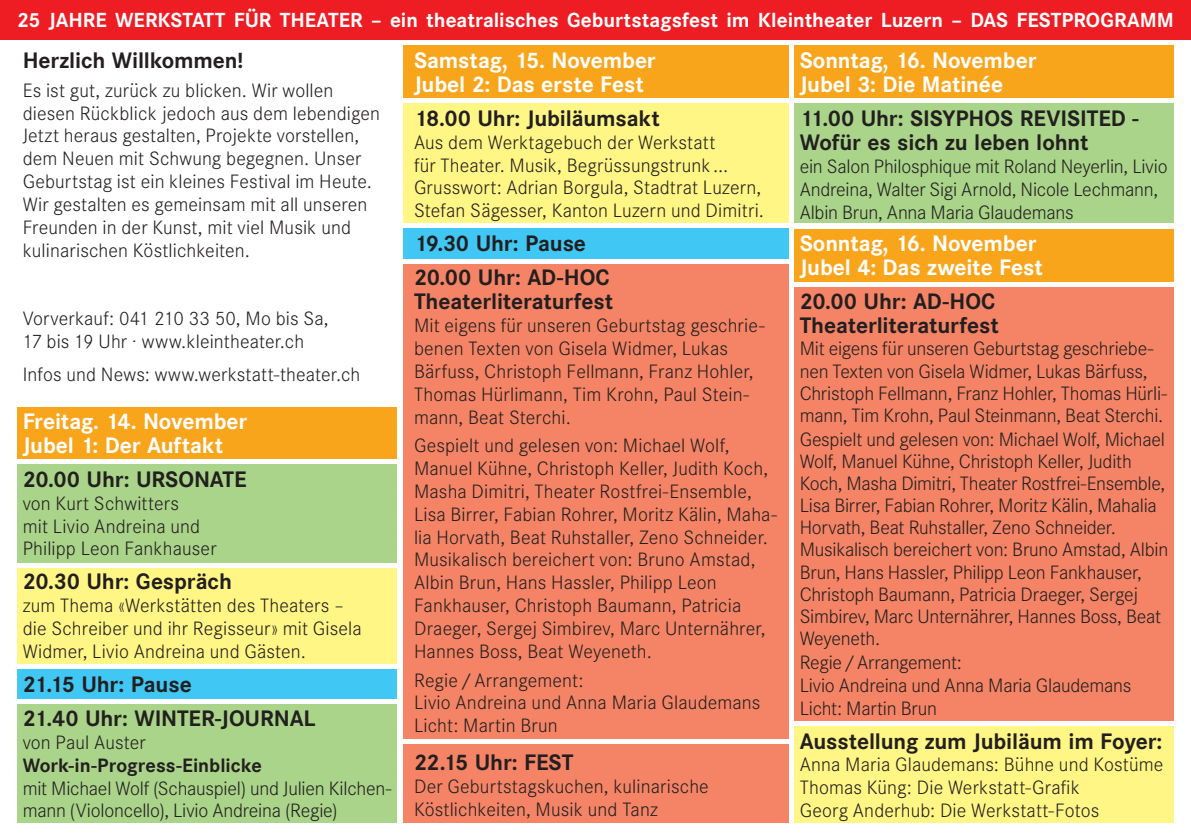
<style>
.page{position:relative;width:1191px;height:840px;background:#fff}
.page>*{position:absolute;margin:0;border:0;box-sizing:border-box;transform-origin:0 0}
.untertitel{font:700 22px/24px "Corporate SBQ";letter-spacing:-.005em;color:#231f20}
.tag{font:700 22px "Corporate SBQ";letter-spacing:-.005em;color:#fff}
.Einleitung{font:700 22px "Corporate SBQ";letter-spacing:-.005em;color:#231f20}
.t1{font:700 20px "Corporate SBQ";color:#fff}
.text{font:300 19px/22.8px "Corporate SBQ";letter-spacing:.005em;color:#231f20}
.text-2{font:300 19px/22px "Corporate SBQ";letter-spacing:-.015em;color:#231f20}
.Einleitung-2{font:300 19px/22.8px "Corporate SBQ";letter-spacing:.005em;color:#231f20}
.legende{font:300 19px/22.8px "Corporate SBQ";letter-spacing:.005em;color:#231f20}
.bold{font:700 19px "Corporate SBQ";color:#231f20}
</style>
<div class="page">
<div style="left:17px;top:407px;width:380px;height:51px;background:#f9a51b"></div>
<div style="left:0;top:0;width:1191px;height:40px;background:#ee1d23"></div>
<div style="left:17px;top:464px;width:380px;height:98px;background:#aad489"></div>
<div style="left:17px;top:704px;width:380px;height:118px;background:#aad489"></div>
<div style="left:794px;top:104px;width:380px;height:119px;background:#aad489"></div>
<div style="left:17px;top:567px;width:380px;height:96px;background:#fff685"></div>
<div style="left:17px;top:668px;width:380px;height:30px;background:#40c7f4"></div>
<div style="left:403px;top:228px;width:385px;height:31px;background:#40c7f4"></div>
<div style="left:403px;top:744px;width:385px;height:78px;background:#f48465"></div>
<div style="left:403px;top:104px;width:385px;height:119px;background:#fff685"></div>
<div style="left:403px;top:45px;width:385px;height:53px;background:#f9a51b"></div>
<div style="left:794px;top:45px;width:380px;height:53px;background:#f9a51b"></div>
<div style="left:794px;top:228px;width:380px;height:53px;background:#f9a51b"></div>
<div style="left:794px;top:726px;width:380px;height:96px;background:#fff685"></div>
<div style="left:403px;top:264px;width:385px;height:474px;background:#f48465"></div>
<div style="left:794px;top:287px;width:380px;height:433px;background:#f48465"></div>
<p class="t1" style="left:17px;top:7px;width:1158px">25 JAHRE WERKSTATT FÜR THEATER – ein theatralisches Geburtstagsfest im Kleintheater Luzern – DAS FESTPROGRAMM</p>
<p class="Einleitung" style="left:23px;top:47px;width:222px">Herzlich Willkommen!</p>
<p class="Einleitung-2" style="left:23px;top:79px;width:359px">Es ist gut, zurück zu blicken. Wir wollen diesen Rückblick jedoch aus dem lebendigen Jetzt heraus gestalten, Projekte vorstellen, dem Neuen mit Schwung begegnen. Unser Geburtstag ist ein kleines Festival im Heute.<br>Wir gestalten es gemeinsam mit all unseren Freunden in der Kunst, mit viel Musik und kulinarischen Köstlichkeiten.</p>
<p class="legende" style="left:23px;top:307px;width:307px">Vorverkauf: 041 210 33 50, Mo bis Sa,<br>17 bis 19 Uhr · www.kleintheater.ch</p>
<p class="legende" style="left:23px;top:363px;width:339px">Infos und News: www.werkstatt-theater.ch</p>
<p class="tag" style="left:23px;top:407px;width:226px">Freitag. 14. November</p>
<p class="tag" style="left:23px;top:431px;width:202px">Jubel 1: Der Auftakt</p>
<p class="untertitel" style="left:23px;top:467px;width:225px">20.00 Uhr: URSONATE</p>
<p class="text" style="left:23px;top:491px;width:158px">von Kurt Schwitters</p>
<p class="text" style="left:23px;top:514px;width:195px">mit Livio Andreina und<br>Philipp Leon Fankhauser</p>
<p class="untertitel" style="left:23px;top:570px;width:211px">20.30 Uhr: Gespräch</p>
<p class="text" style="left:23px;top:594px;width:341px">zum Thema «Werkstätten des Theaters – die Schreiber und ihr Regisseur» mit Gisela<br>Widmer, Livio Andreina und Gästen.</p>
<p class="untertitel" style="left:23px;top:672px;width:170px">21.15 Uhr: Pause</p>
<p class="untertitel" style="left:23px;top:706px;width:294px">21.40 Uhr: WINTER-JOURNAL</p>
<p class="text" style="left:23px;top:730px;width:125px">von Paul Auster</p>
<p class="bold" style="left:23px;top:753px;width:241px">Work-in-Progress-Einblicke</p>
<p class="text-2" style="left:23px;top:776px;width:370px;line-height:22.8px">mit Michael Wolf (Schauspiel) und Julien Kilchen&shy;mann (Violoncello), Livio Andreina (Regie)</p>
<p class="tag" style="left:414px;top:47px;width:243px">Samstag, 15. November</p>
<p class="tag" style="left:414px;top:71px;width:231px">Jubel 2: Das erste Fest</p>
<p class="untertitel" style="left:414px;top:107px;width:247px">18.00 Uhr: Jubiläumsakt</p>
<p class="text" style="left:414px;top:131px;width:351px">Aus dem Werktagebuch der Werkstatt<br>für Theater. Musik, Begrüssungstrunk ...<br>Grusswort: Adrian Borgula, Stadtrat Luzern, Stefan Sägesser, Kanton Luzern und Dimitri.</p>
<p class="untertitel" style="left:414px;top:232px;width:173px">19.30 Uhr: Pause</p>
<p class="untertitel" style="left:414px;top:266px;width:201px">20.00 Uhr: AD-HOC<br>Theaterliteraturfest</p>
<p class="text" style="left:414px;top:314px;width:352px">Mit eigens für unseren Geburtstag geschrie&shy;benen Texten von Gisela Widmer, Lukas Bärfuss, Christoph Fellmann, Franz Hohler, Thomas Hürlimann, Tim Krohn, Paul Stein&shy;mann, Beat Sterchi.</p>
<p class="text" style="left:414px;top:434px;width:364px">Gespielt und gelesen von: Michael Wolf, Manuel Kühne, Christoph Keller, Judith Koch, Masha Dimitri, Theater Rostfrei-Ensemble, Lisa Birrer, Fabian Rohrer, Moritz Kälin, Maha&shy;lia Horvath, Beat Ruhstaller, Zeno Schneider.</p>
<p class="text" style="left:414px;top:548px;width:353px">Musikalisch bereichert von: Bruno Amstad, Albin Brun, Hans Hassler, Philipp Leon Fankhauser, Christoph Baumann, Patricia Draeger, Sergej Simbirev, Marc Unternährer, Hannes Boss, Beat Weyeneth.</p>
<p class="text" style="left:414px;top:668px;width:171px">Regie/Arrangement:</p>
<p class="text" style="left:414px;top:691px;width:348px">Livio Andreina und Anna Maria Glaudemans</p>
<p class="text" style="left:414px;top:714px;width:145px">Licht: Martin Brun</p>
<p class="untertitel" style="left:414px;top:750px;width:161px">22.15 Uhr: FEST</p>
<p class="text" style="left:414px;top:775px;width:296px">Der Geburtstagskuchen, kulinarische<br>Köstlichkeiten, Musik und Tanz</p>
<p class="tag" style="left:799px;top:47px;width:238px">Sonntag, 16. November</p>
<p class="tag" style="left:799px;top:71px;width:205px">Jubel 3: Die Matinée</p>
<p class="untertitel" style="left:799px;top:107px;width:340px">11.00 Uhr: SISYPHOS REVISITED -<br>Wofür es sich zu leben lohnt</p>
<p class="text-2" style="left:799px;top:155px;width:369px;line-height:22.8px">ein Salon Philosphique mit Roland Neyerlin, Livio<br>Andreina, Walter Sigi Arnold, Nicole Lechmann,<br>Albin Brun, Anna Maria Glaudemans</p>
<p class="tag" style="left:799px;top:229px;width:238px">Sonntag, 16. November</p>
<p class="tag" style="left:799px;top:253px;width:245px">Jubel 4: Das zweite Fest</p>
<p class="untertitel" style="left:799px;top:289px;width:201px">20.00 Uhr: AD-HOC<br>Theaterliteraturfest</p>
<p class="text-2" style="left:799px;top:338px;width:369px">Mit eigens für unseren Geburtstag geschriebe&shy;nen Texten von Gisela Widmer, Lukas Bärfuss, Christoph Fellmann, Franz Hohler, Thomas Hürli&shy;mann, Tim Krohn, Paul Steinmann, Beat Sterchi.</p>
<p class="text-2" style="left:799px;top:429px;width:367px">Gespielt und gelesen von: Michael Wolf, Michael Wolf, Manuel Kühne, Christoph Keller, Judith Koch, Masha Dimitri, Theater Rostfrei-Ensemble, Lisa Birrer, Fabian Rohrer, Moritz Kälin, Mahalia Horvath, Beat Ruhstaller, Zeno Schneider.</p>
<p class="text-2" style="left:799px;top:539px;width:370px">Musikalisch bereichert von: Bruno Amstad, Albin Brun, Hans Hassler, Philipp Leon Fankhauser, Christoph Baumann, Patricia Draeger, Sergej Simbirev, Marc Unternährer, Hannes Boss, Beat Weyeneth.</p>
<p class="text-2" style="left:799px;top:651px;width:164px">Regie/Arrangement:</p>
<p class="text-2" style="left:799px;top:674px;width:333px">Livio Andreina und Anna Maria Glaudemans</p>
<p class="text-2" style="left:799px;top:697px;width:139px">Licht: Martin Brun</p>
<p class="untertitel" style="left:799px;top:728px;width:364px">Ausstellung zum Jubiläum im Foyer:</p>
<p class="text" style="left:799px;top:753px;width:365px">Anna Maria Glaudemans: Bühne und Kostüme</p>
<p class="text" style="left:799px;top:776px;width:282px">Thomas Küng: Die Werkstatt-Grafik</p>
<p class="text" style="left:799px;top:798px;width:301px">Georg Anderhub: Die Werkstatt-Fotos</p>
</div>
